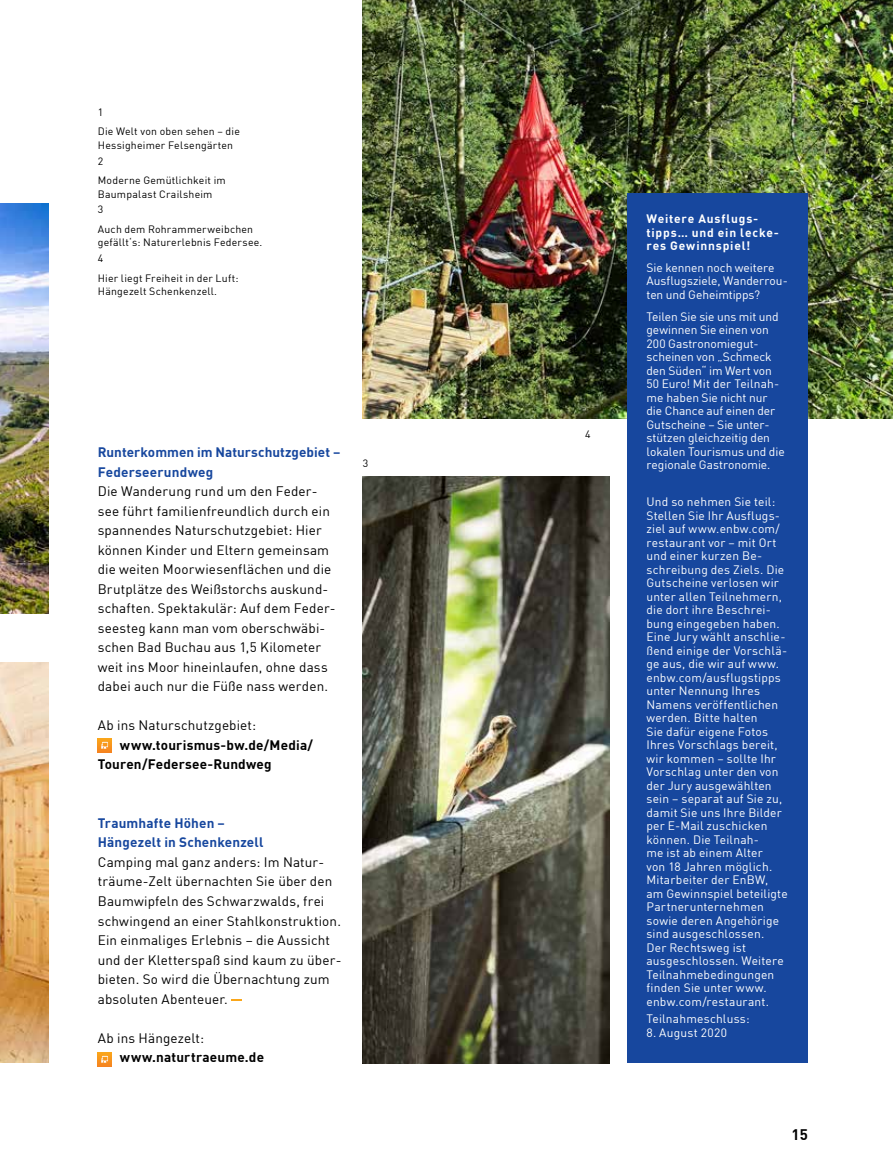
<style>
.page{position:relative;width:893px;height:1166px;background:#fff}
.page>*{position:absolute;margin:0;border:0;box-sizing:border-box;transform-origin:0 0}
.t1{font:700 15px "En BWDIN Pro";color:#000}
.t2{font:13.5px/19.5px "En BWDIN Pro";letter-spacing:.01em;color:#000}
.t3{font:700 13.5px/19.5px "En BWDIN Pro";letter-spacing:.01em;color:#17479e}
.t4{font:700 13.5px/19.5px "En BWDIN Pro";letter-spacing:.015em;color:#000}
.t5{font:12px/13.5px "En BWDIN Pro";letter-spacing:.015em;color:#fff}
.t6{font:12px/13.5px "En BWDIN Pro";letter-spacing:-.005em;color:#fff}
.t7{font:700 12px/13.5px "En BWDIN Pro";letter-spacing:.07em;color:#fff}
.t8{font:10.5px/19.5px "En BWDIN Pro";letter-spacing:.02em;color:#000}
</style>
<div class="page">
<img style="left:0;top:203px;width:49px;height:410px">
<img style="left:0;top:662px;width:49px;height:399px">
<img style="left:363px;top:476px;width:246px;height:587px">
<img style="left:363px;top:0;width:530px;height:418px">
<div style="left:627px;top:193px;width:181px;height:868px;background:#17479e"></div>
<svg style="left:98px;top:738px;width:13px;height:14px"></svg>
<svg style="left:101px;top:741px;width:7px;height:7px"></svg>
<svg style="left:98px;top:1052px;width:13px;height:13px"></svg>
<p class="t8" style="left:98px;top:101px;width:144px">1<br>Die Welt von oben sehen – die</p>
<p class="t8" style="left:98px;top:136px;width:137px;line-height:15.8px">Hessigheimer Felsengärten<br>2</p>
<p class="t8" style="left:98px;top:172px;width:129px;line-height:13.5px">Moderne Gemütlichkeit im<br>Baumpalast Crailsheim</p>
<p class="t8" style="left:98px;top:199px;width:157px">3<br>Auch dem Rohrammerweibchen</p>
<p class="t8" style="left:98px;top:233px;width:166px;line-height:15.8px">gefällt‘s: Naturerlebnis Federsee.<br>4</p>
<p class="t8" style="left:98px;top:270px;width:142px;line-height:13.5px">Hier liegt Freiheit in der Luft:<br>Hängezelt Schenkenzell.</p>
<p class="t3" style="left:98px;top:440px;width:244px">Runterkommen im Naturschutzgebiet –<br>Federseerundweg</p>
<p class="t2" style="left:98px;top:480px;width:239px">Die Wanderung rund um den Feder&shy;see führt familienfreundlich durch ein spannendes Naturschutzgebiet: Hier können Kinder und Eltern gemeinsam die weiten Moorwiesenflächen und die Brutplätze des Weißstorchs auskund&shy;schaften. Spektakulär: Auf dem Feder&shy;seesteg kann man vom oberschwäbi&shy;schen Bad Buchau aus 1,5 Kilometer weit ins Moor hineinlaufen, ohne dass dabei auch nur die Füße nass werden.</p>
<p class="t2" style="left:98px;top:714px;width:160px">Ab ins Naturschutzgebiet:</p>
<p class="t4" style="left:98px;top:733px;width:217px;text-indent:22px">www.tourismus-bw.de/Media/<br>Touren/Federsee-Rundweg</p>
<p class="t3" style="left:98px;top:811px;width:167px">Traumhafte Höhen –<br>Hängezelt in Schenkenzell</p>
<p class="t2" style="left:98px;top:850px;width:245px">Camping mal ganz anders: Im Natur&shy;träume-Zelt übernachten Sie über den Baumwipfeln des Schwarzwalds, frei schwingend an einer Stahlkonstruktion.<br>Ein einmaliges Erlebnis – die Aussicht und der Kletterspaß sind kaum zu über&shy;bieten. So wird die Übernachtung zum absoluten Abenteuer.</p>
<p class="t2" style="left:98px;top:1026px;width:108px">Ab ins Hängezelt:</p>
<p class="t4" style="left:120px;top:1045px;width:146px">www.naturtraeume.de</p>
<p class="t8" style="left:363px;top:452px;width:7px">3</p>
<p class="t8" style="left:585px;top:423px;width:7px">4</p>
<p class="t7" style="left:646px;top:210px;width:134px">Weitere Ausflugs&shy;tipps… und ein lecke&shy;res Gewinnspiel!</p>
<p class="t6" style="left:646px;top:259px;width:143px">Sie kennen noch weitere<br>Ausflugsziele, Wanderrou&shy;ten und Geheimtipps?</p>
<p class="t6" style="left:646px;top:308px;width:140px">Teilen Sie sie uns mit und gewinnen Sie einen von<br>200 Gastronomiegut&shy;scheinen von „Schmeck den Süden“ im Wert von<br>50 Euro! Mit der Teilnah&shy;me haben Sie nicht nur die Chance auf einen der<br>Gutscheine – Sie unter&shy;stützen gleichzeitig den lokalen Tourismus und die regionale Gastronomie.</p>
<p class="t5" style="left:646px;top:493px;width:143px">Und so nehmen Sie teil:<br>Stellen Sie Ihr Ausflugs&shy;ziel auf www.enbw.com/ restaurant vor – mit Ort und einer kurzen Be&shy;schreibung des Ziels. Die<br>Gutscheine verlosen wir unter allen Teilnehmern, die dort ihre Beschrei&shy;bung eingegeben haben.<br>Eine Jury wählt anschlie&shy;ßend einige der Vorschlä&shy;ge aus, die wir auf www. enbw.com/ausflugstipps unter Nennung Ihres<br>Namens veröffentlichen werden. Bitte halten<br>Sie dafür eigene Fotos<br>Ihres Vorschlags bereit, wir kommen – sollte Ihr<br>Vorschlag unter den von der Jury ausgewählten sein – separat auf Sie zu, damit Sie uns Ihre Bilder per E-Mail zuschicken können. Die Teilnah-<br>me ist ab einem Alter<br>von 18 Jahren möglich.<br>Mitarbeiter der EnBW, am Gewinnspiel beteiligte<br>Partnerunternehmen sowie deren Angehörige sind ausgeschlossen.<br>Der Rechtsweg ist ausgeschlossen. Weitere<br>Teilnahmebedingungen finden Sie unter www. enbw.com/restaurant.</p>
<p class="t5" style="left:646px;top:1010px;width:105px">Teilnahmeschluss:</p>
<p class="t5" style="left:646px;top:1024px;width:82px">8. August 2020</p>
<p class="t1" style="left:792px;top:1121px;width:18px">15</p>
</div>
